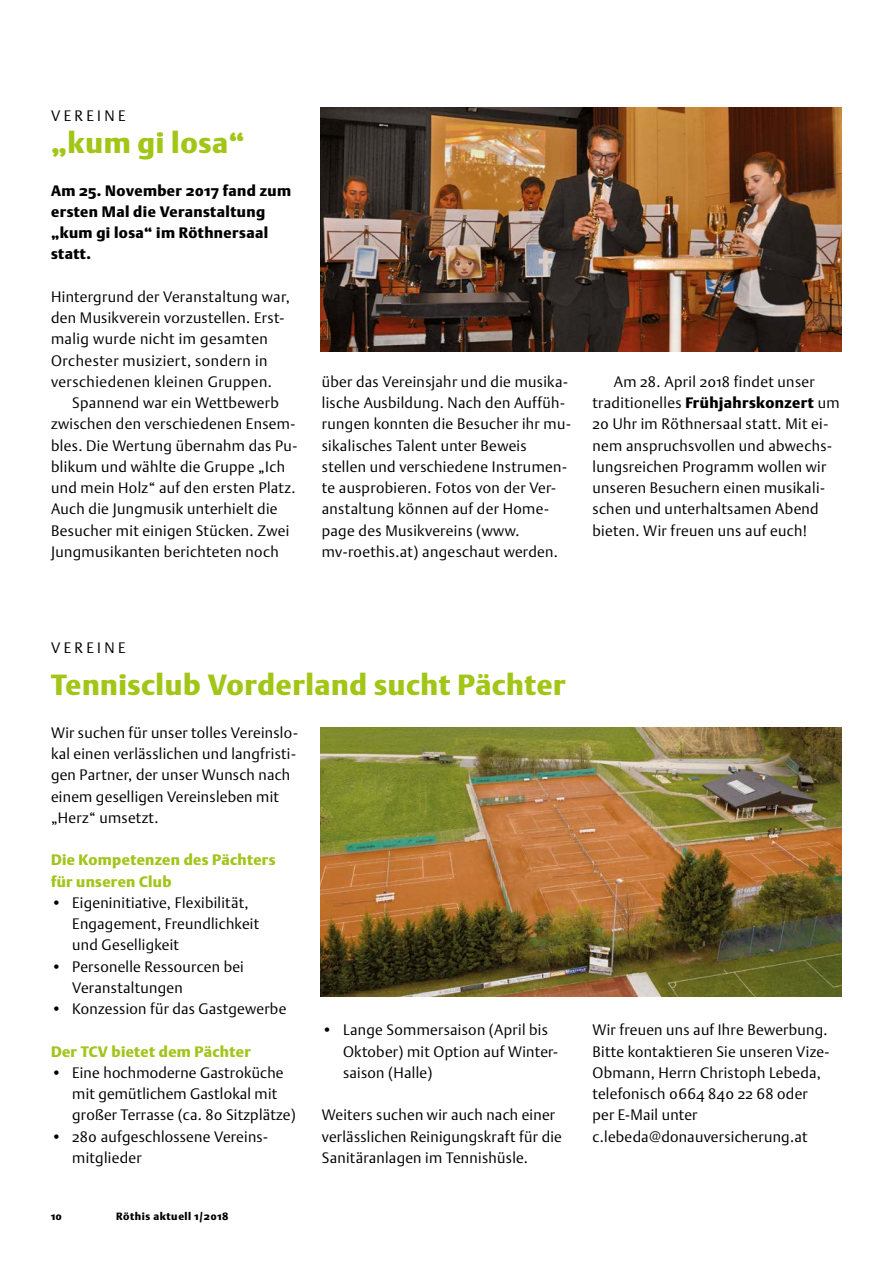
<style>
.page{position:relative;width:893px;height:1263px;background:#fff}
.page>*{position:absolute;margin:0;border:0;box-sizing:border-box;transform-origin:0 0}
.t1{font:900 28.8px "DTL Argo ST";letter-spacing:.02em;color:#a2c617}
.t2{font:300 15px/21.3px "DTL Argo ST";letter-spacing:.02em;color:#000}
.t3{font:900 15px/21.3px "DTL Argo ST";letter-spacing:.025em;color:#000}
.t4{font:900 15px/21.3px "DTL Argo ST";letter-spacing:.02em;color:#a2c51c}
.t5{font:900 10.5px "DTL Argo ST";letter-spacing:.05em;color:#000}
.s1{font-weight:900}
</style>
<div class="page">
<img style="left:320px;top:107px;width:522px;height:244px">
<img style="left:321px;top:727px;width:521px;height:269px">
<p class="t2" style="left:51px;top:105px;width:24px">Vereine</p>
<h1 class="t1" style="left:51px;top:126px;width:195px">„kum gi losa“</h1>
<p class="t3" style="left:51px;top:180px;width:241px">Am 25. November 2017 fand zum ersten Mal die Veranstaltung „kum gi losa“ im Röthnersaal statt.</p>
<p class="t2" style="left:51px;top:286px;width:240px">Hintergrund der Veranstaltung war, den Musikverein vorzustellen. Erst&shy;malig wurde nicht im gesamten Orchester musiziert, sondern in verschiedenen kleinen Gruppen.</p>
<p class="t2" style="left:51px;top:392px;width:248px;text-indent:21px">Spannend war ein Wettbewerb zwischen den verschiedenen Ensem&shy;bles. Die Wertung übernahm das Pu&shy;blikum und wählte die Gruppe „Ich und mein Holz“ auf den ersten Platz.<br>Auch die Jungmusik unterhielt die Besucher mit einigen Stücken. Zwei Jungmusikanten berichteten noch</p>
<p class="t2" style="left:322px;top:371px;width:251px">über das Vereinsjahr und die musika&shy;lische Ausbildung. Nach den Auffüh&shy;rungen konnten die Besucher ihr mu&shy;sikalisches Talent unter Beweis stellen und verschiedene Instrumen&shy;te ausprobieren. Fotos von der Ver&shy;anstaltung können auf der Home&shy;page des Musikvereins (www. mv-roethis.at) angeschaut werden.</p>
<p class="t2" style="left:592px;top:371px;width:249px;text-indent:21px">Am 28. April 2018 findet unser traditionelles <span class="s1">Frühjahrskonzert</span> um 20 Uhr im Röthnersaal statt. Mit ei&shy;nem anspruchsvollen und abwechs&shy;lungsreichen Programm wollen wir unseren Besuchern einen musikali&shy;schen und unterhaltsamen Abend bieten. Wir freuen uns auf euch!</p>
<p class="t2" style="left:51px;top:637px;width:24px">Vereine</p>
<h1 class="t1" style="left:51px;top:668px;width:516px">Tennisclub Vorderland sucht Pächter</h1>
<p class="t2" style="left:51px;top:722px;width:248px">Wir suchen für unser tolles Vereinslo&shy;kal einen verlässlichen und langfristi&shy;gen Partner, der unser Wunsch nach einem geselligen Vereinsleben mit „Herz“ umsetzt.</p>
<p class="t4" style="left:51px;top:849px;width:226px">Die Kompetenzen des Pächters für unseren Club</p>
<p class="t2" style="left:72px;top:892px;width:188px;text-indent:-21px">• Eigeninitiative, Flexibilität,<br>Engagement, Freundlichkeit und Geselligkeit</p>
<p class="t2" style="left:72px;top:955px;width:173px;text-indent:-21px">• Personelle Ressourcen bei<br>Veranstaltungen</p>
<p class="t2" style="left:51px;top:998px;width:237px">• Konzession für das Gastgewerbe</p>
<p class="t4" style="left:51px;top:1040px;width:201px">Der TCV bietet dem Pächter</p>
<p class="t2" style="left:72px;top:1062px;width:225px;text-indent:-21px">• Eine hochmoderne Gastroküche mit gemütlichem Gastlokal mit großer Terrasse (ca. 80 Sitzplätze)</p>
<p class="t2" style="left:72px;top:1125px;width:196px;text-indent:-21px">• 280 aufgeschlossene Vereins&shy;mitglieder</p>
<p class="t5" style="left:51px;top:1210px;width:12px">10</p>
<p class="t5" style="left:116px;top:1210px;width:114px">Röthis aktuell 1/2018</p>
<p class="t2" style="left:343px;top:1019px;width:216px;text-indent:-21px">• Lange Sommersaison (April bis<br>Oktober) mit Option auf Winter&shy;saison (Halle)</p>
<p class="t2" style="left:322px;top:1104px;width:242px">Weiters suchen wir auch nach einer verlässlichen Reinigungskraft für die<br>Sanitäranlagen im Tennishüsle.</p>
<p class="t2" style="left:592px;top:1019px;width:238px">Wir freuen uns auf Ihre Bewerbung.<br>Bitte kontaktieren Sie unseren Vize-<br>Obmann, Herrn Christoph Lebeda, telefonisch 0664 840 22 68 oder per E-Mail unter c.lebeda@donauversicherung.at</p>
</div>
